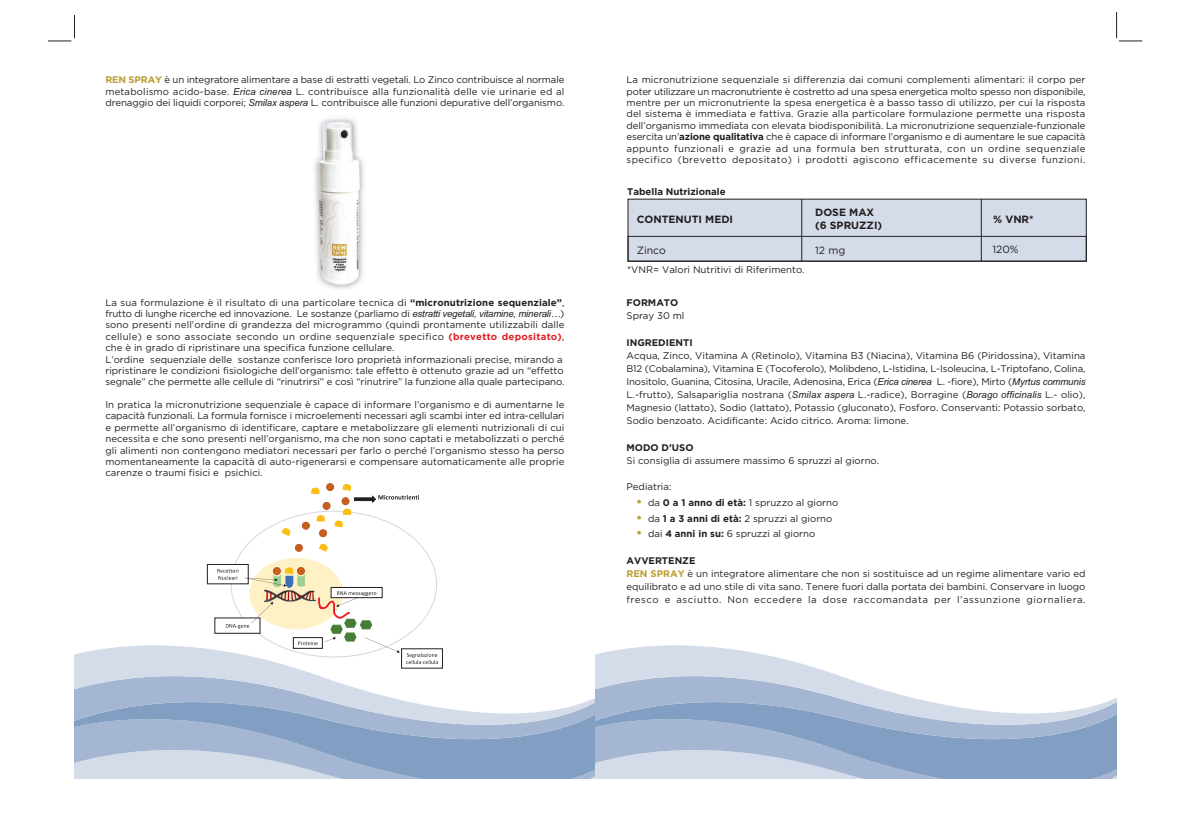
<style>
.page{position:relative;width:1191px;height:819px;background:#fff}
.page>*{position:absolute;margin:0;border:0;box-sizing:border-box;transform-origin:0 0}
.t1{font:700 10.5px/12.2px "Gotham";color:#231f20}
.t2{font:10.5px "Gotham";color:#231f20}
.t3{font:9.62px/11.4px "Gotham";color:#231f20;text-align:justify}
.t4{font:700 9.62px "Gotham";color:#231f20}
.s1{font-weight:700;color:#bb9e31}
.s2{font-family:"Arial";font-style:italic}
.s3{font-weight:700}
.s4{font-weight:700;color:#e41f25}
.s5{font-weight:700;font-size:12.25px;color:#bb9e31}
</style>
<div class="page">
<div style="left:250px;top:558px;width:92px;height:70px;background:#fef1c5;border-radius:50%"></div>
<div style="left:302px;top:522px;width:7px;height:7px;background:#c7601b;border-radius:50%"></div>
<div style="left:302px;top:522px;width:8px;height:7px;border:1px solid #c25526;border-radius:50%"></div>
<div style="left:319px;top:529px;width:7px;height:7px;background:#c7601b;border-radius:50%"></div>
<div style="left:319px;top:529px;width:8px;height:8px;border:1px solid #c25526;border-radius:50%"></div>
<div style="left:323px;top:502px;width:7px;height:7px;background:#c7601b;border-radius:50%"></div>
<div style="left:323px;top:502px;width:7px;height:7px;border:1px solid #c25526;border-radius:50%"></div>
<div style="left:295px;top:544px;width:7px;height:7px;background:#c7601b;border-radius:50%"></div>
<div style="left:295px;top:544px;width:8px;height:7px;border:1px solid #c25526;border-radius:50%"></div>
<div style="left:327px;top:483px;width:6px;height:7px;background:#c7601b;border-radius:50%"></div>
<div style="left:326px;top:483px;width:8px;height:8px;border:1px solid #c25526;border-radius:50%"></div>
<svg style="left:317px;top:515px;width:8px;height:6px"></svg>
<svg style="left:319px;top:543px;width:8px;height:8px"></svg>
<svg style="left:311px;top:488px;width:8px;height:6px"></svg>
<svg style="left:281px;top:528px;width:9px;height:8px"></svg>
<div style="left:207px;top:564px;width:41px;height:20px;border:1px solid #231f20"></div>
<svg style="left:334px;top:484px;width:85px;height:43px"></svg>
<svg style="left:217px;top:567px;width:183px;height:78px"></svg>
<svg style="left:74px;top:645px;width:521px;height:74px"></svg>
<svg style="left:74px;top:719px;width:521px;height:59px;background:#9eb3cf"></svg>
<svg style="left:595px;top:739px;width:521px;height:39px;background:#a0b4d0"></svg>
<svg style="left:595px;top:724px;width:521px;height:15px;background:#98aecc"></svg>
<svg style="left:595px;top:645px;width:521px;height:79px"></svg>
<svg style="left:48px;top:15px;width:27px;height:27px"></svg>
<svg style="left:1116px;top:12px;width:26px;height:30px"></svg>
<img style="left:314px;top:118px;width:50px;height:171px">
<div style="left:628px;top:199px;width:458px;height:62px;background:#d5dce9"></div>
<hr style="left:801px;top:199px;width:1px;height:62px;background:#231f20">
<hr style="left:981px;top:199px;width:1px;height:62px;background:#231f20">
<div style="left:627px;top:236px;width:459px;height:25px;border:1px solid #231f20"></div>
<p class="t3" style="left:105px;top:75px;width:460px"><span class="s1">REN SPRAY</span> è un integratore alimentare a base di estratti vegetali. Lo Zinco contribuisce al normale metabolismo acido-base. <span class="s2">Erica cinerea</span> L. contribuisce alla funzionalità delle vie urinarie ed al drenaggio dei liquidi corporei; <span class="s2">Smilax aspera</span> L. contribuisce alle funzioni depurative dell’organismo.</p>
<p class="t3" style="left:626px;top:75px;width:460px">La micronutrizione sequenziale si differenzia dai comuni complementi alimentari: il corpo per poter utilizzare un macronutriente è costretto ad una spesa energetica molto spesso non disponibile, mentre per un micronutriente la spesa energetica è a basso tasso di utilizzo, per cui la risposta del sistema è immediata e fattiva. Grazie alla particolare formulazione permette una risposta dell’organismo immediata con elevata biodisponibilità. La micronutrizione sequenziale-funzionale esercita un’<span class="s3">azione qualitativa</span> che è capace di informare l’organismo e di aumentare le sue capacità appunto funzionali e grazie ad una formula ben strutturata, con un ordine sequenziale specifico (brevetto depositato) i prodotti agiscono efficacemente su diverse funzioni.</p>
<p class="t3" style="left:105px;top:297px;width:460px;text-align:left">La sua formulazione è il risultato di una particolare tecnica di <span class="s3">“micronutrizione sequenziale”</span>, frutto di lunghe ricerche ed innovazione. Le sostanze (parliamo di <span class="s2">estratti vegetali, vitamine, minerali-</span>) sono presenti nell’ordine di grandezza del microgrammo (quindi prontamente utilizzabili dalle cellule) e sono associate secondo un ordine sequenziale specifico <span class="s4">(brevetto depositato)</span>, che è in grado di ripristinare una specifica funzione cellulare.<br>L’ordine sequenziale delle sostanze conferisce loro proprietà informazionali precise, mirando a ripristinare le condizioni fisiologiche dell’organismo: tale effetto è ottenuto grazie ad un “effetto segnale” che permette alle cellule di “rinutrirsi” e così “rinutrire” la funzione alla quale partecipano.</p>
<p class="t3" style="left:105px;top:399px;width:460px">In pratica la micronutrizione sequenziale è capace di informare l’organismo e di aumentarne le capacità funzionali. La formula fornisce i microelementi necessari agli scambi inter ed intra-cellulari e permette all’organismo di identificare, captare e metabolizzare gli elementi nutrizionali di cui necessita e che sono presenti nell’organismo, ma che non sono captati e metabolizzati o perché gli alimenti non contengono mediatori necessari per farlo o perché l’organismo stesso ha perso momentaneamente la capacità di auto-rigenerarsi e compensare automaticamente alle proprie carenze o traumi fisici e psichici.</p>
<p class="t4" style="left:627px;top:188px;width:100px">Tabella Nutrizionale</p>
<p class="t1" style="left:636px;top:213px;width:98px">CONTENUTI MEDI</p>
<p class="t1" style="left:815px;top:207px;width:69px">DOSE MAX (6 SPRUZZI)</p>
<p class="t1" style="left:993px;top:213px;width:42px">% VNR*</p>
<p class="t2" style="left:636px;top:246px;width:31px">Zinco</p>
<p class="t2" style="left:815px;top:246px;width:32px">12 mg</p>
<p class="t2" style="left:992px;top:245px;width:28px">120%</p>
<p class="t3" style="left:627px;top:265px;width:179px">*VNR= Valori Nutritivi di Riferimento.</p>
<p class="t4" style="left:626px;top:299px;width:53px">FORMATO</p>
<p class="t3" style="left:626px;top:311px;width:59px">Spray 30 ml</p>
<p class="t4" style="left:626px;top:338px;width:68px">INGREDIENTI</p>
<p class="t3" style="left:626px;top:349px;width:460px;line-height:13.1px">Acqua, Zinco, Vitamina A (Retinolo), Vitamina B3 (Niacina), Vitamina B6 (Piridossina), Vitamina B12 (Cobalamina), Vitamina E (Tocoferolo), Molibdeno, L-Istidina, L-Isoleucina, L-Triptofano, Colina, Inositolo, Guanina, Citosina, Uracile, Adenosina, Erica (<span class="s2">Erica cinerea</span> L. -fiore), Mirto (<span class="s2">Myrtus communis </span>L.-frutto), Salsapariglia nostrana (<span class="s2">Smilax aspera</span> L.-radice), Borragine (<span class="s2">Borago officinalis</span> L.- olio), Magnesio (lattato), Sodio (lattato), Potassio (gluconato), Fosforo. Conservanti: Potassio sorbato, Sodio benzoato. Acidificante: Acido citrico. Aroma: limone.</p>
<p class="t4" style="left:626px;top:443px;width:69px">MODO D’USO</p>
<p class="t3" style="left:626px;top:455px;width:254px">Si consiglia di assumere massimo 6 spruzzi al giorno.</p>
<p class="t3" style="left:626px;top:481px;width:46px">Pediatria:</p>
<p class="t3" style="left:636px;top:497px;width:204px"><span class="s5">•</span> da <span class="s3">0 a 1 anno di età:</span> 1 spruzzo al giorno</p>
<p class="t3" style="left:636px;top:513px;width:198px"><span class="s5">•</span> da <span class="s3">1 a 3 anni di età:</span> 2 spruzzi al giorno</p>
<p class="t3" style="left:636px;top:529px;width:181px"><span class="s5">•</span> dai <span class="s3">4 anni in su:</span> 6 spruzzi al giorno</p>
<p class="t3" style="left:626px;top:554px;width:460px;line-height:13.1px;text-align:left"><span class="s3">AVVERTENZE<br></span><span class="s1">REN SPRAY</span> è un integratore alimentare che non si sostituisce ad un regime alimentare vario ed equilibrato e ad uno stile di vita sano. Tenere fuori dalla portata dei bambini. Conservare in luogo fresco e asciutto. Non eccedere la dose raccomandata per l’assunzione giornaliera.</p>
</div>
